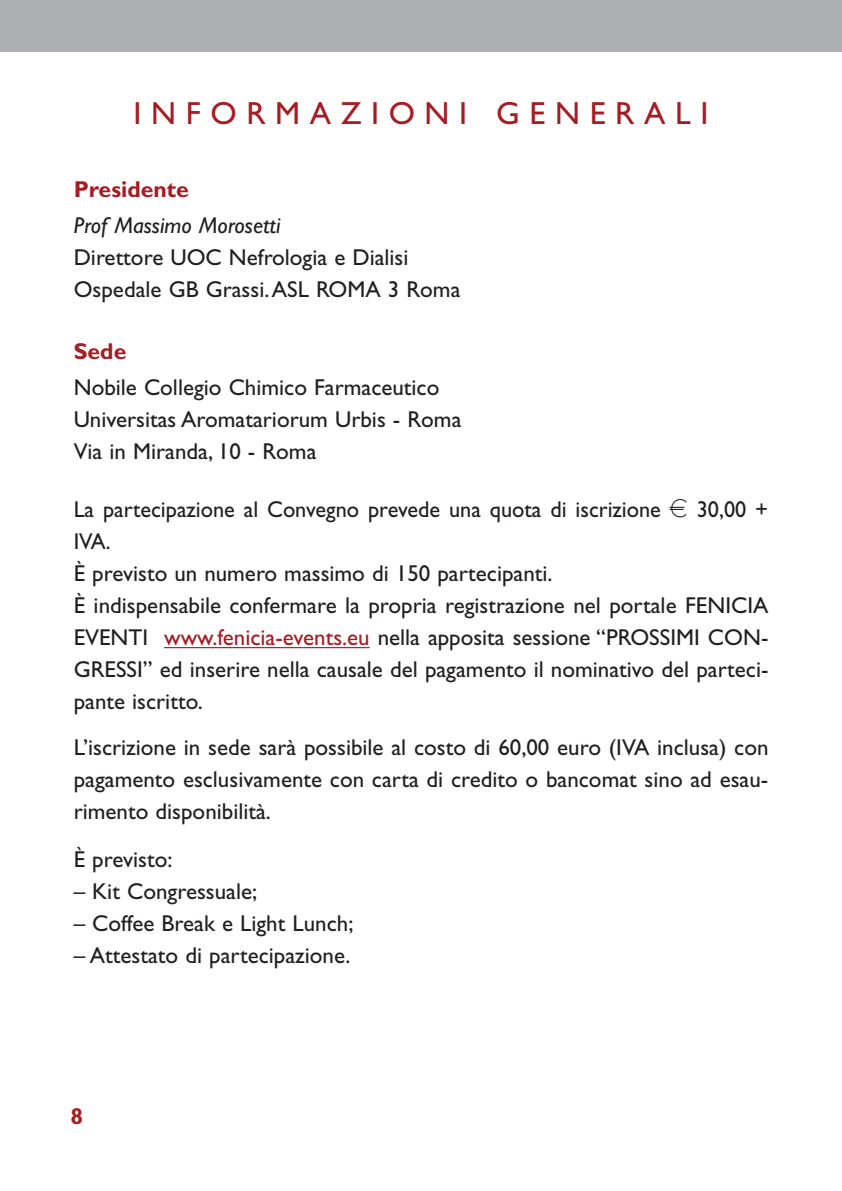
<style>
.page{position:relative;width:842px;height:1191px;background:#fff}
.page>*{position:absolute;margin:0;border:0;box-sizing:border-box;transform-origin:0 0}
.t1{font:32px "Gill Sans";letter-spacing:.3em;color:#a61c23}
.t2{font:23px/32px "Gill Sans";color:#231f20}
.t3{font:italic 23px "Gill Sans";color:#231f20}
.t4{font:700 23px "Gill Sans";color:#a61c23}
.s1{font-family:"Euro font"}
.s2{color:#a61c23}
</style>
<div class="page">
<div style="left:0;top:0;width:842px;height:51px;background:#aeafb3"></div>
<hr style="left:164px;top:647px;width:50px;height:1px;background:#a61c23">
<hr style="left:223px;top:647px;width:71px;height:1px;background:#a61c23">
<hr style="left:303px;top:647px;width:67px;height:1px;background:#a61c23">
<h1 class="t1" style="left:134px;top:101px;width:576px">INFORMAZIONI GENERALI</h1>
<p class="t4" style="left:74px;top:181px;width:117px">Presidente</p>
<p class="t3" style="left:74px;top:217px;width:208px">Prof Massimo Morosetti</p>
<p class="t2" style="left:74px;top:243px;width:388px">Direttore UOC Nefrologia e Dialisi<br>Ospedale GB Grassi.ASL ROMA 3 Roma</p>
<p class="t4" style="left:74px;top:343px;width:54px">Sede</p>
<p class="t2" style="left:74px;top:373px;width:389px">Nobile Collegio Chimico Farmaceutico<br>Universitas Aromatariorum Urbis - Roma<br>Via in Miranda, 10 - Roma</p>
<p class="t2" style="left:74px;top:496px;width:696px">La partecipazione al Convegno prevede una quota di iscrizione <span class="s1">e</span> 30,00 + IVA.<br>È previsto un numero massimo di 150 partecipanti.<br>È indispensabile confermare la propria registrazione nel portale FENICIA EVENTI <span class="s2">www.fenicia-events.eu</span> nella apposita sessione “PROSSIMI CON-GRESSI” ed inserire nella causale del pagamento il nominativo del parteci&shy;pante iscritto.</p>
<p class="t2" style="left:74px;top:733px;width:696px;text-align:justify">L’iscrizione in sede sarà possibile al costo di 60,00 euro (IVA inclusa) con pagamento esclusivamente con carta di credito o bancomat sino ad esau&shy;rimento disponibilità.</p>
<p class="t2" style="left:74px;top:845px;width:100px">È previsto:</p>
<p class="t2" style="left:74px;top:877px;width:185px">– Kit Congressuale;</p>
<p class="t2" style="left:74px;top:909px;width:281px">– Coffee Break e Light Lunch;</p>
<p class="t2" style="left:74px;top:941px;width:278px">– Attestato di partecipazione.</p>
<p class="t4" style="left:70px;top:1107px;width:14px">8</p>
</div>
